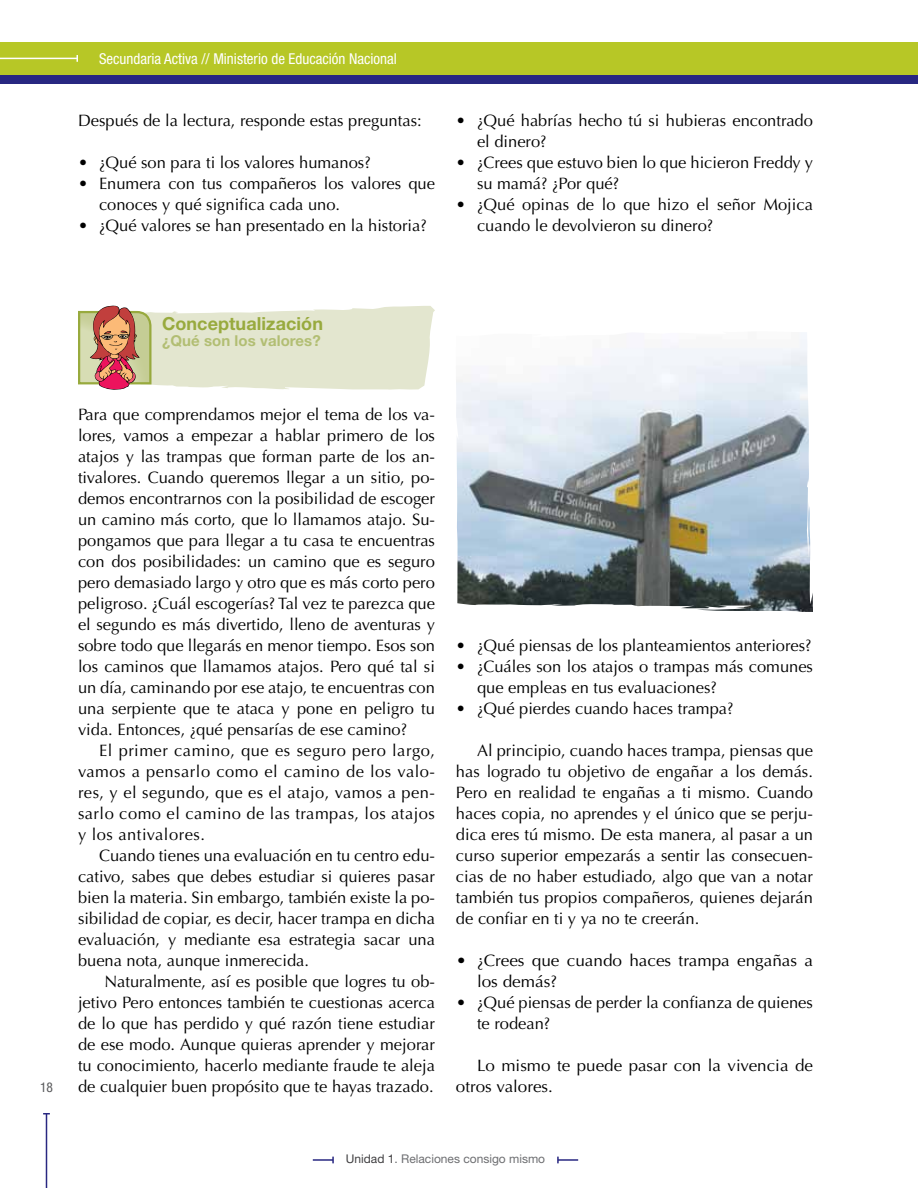
<style>
.page{position:relative;width:918px;height:1188px;background:#fff}
.page>*{position:absolute;margin:0;border:0;box-sizing:border-box;transform-origin:0 0}
.t1{font:700 18px "Helvetica Neue LT Std";letter-spacing:.005em;color:#98aa3e}
.t2{font:16.5px/21px "Optima LT Std";color:#000}
.t3{font:16.5px/21px "Optima LT Std";color:#000;scale:1.04 1}
.t4{font:condensed 15px "Helvetica Neue LT Std";color:#fff}
.t5{font:700 15px "Helvetica Neue LT Std";letter-spacing:.005em;color:#b2be73}
.t6{font:condensed 13.5px "Helvetica Neue LT Std";color:#58595b}
.t7{font:12px "Helvetica Neue LT Std";color:#6d6e71}
.s1{color:#414042}
</style>
<div class="page">
<hr style="left:46px;top:1114px;width:1px;height:74px;background:#282781">
<img style="left:456px;top:333px;width:357px;height:279px">
<div style="left:0;top:72px;width:918px;height:12px;background:#282781"></div>
<div style="left:0;top:42px;width:918px;height:33px;background:#b7c726"></div>
<hr style="left:0;top:58px;width:77px;height:1px;background:#fff">
<svg style="left:76px;top:55px;width:2px;height:7px"></svg>
<svg style="left:78px;top:305px;width:357px;height:85px;background:#ded7c0"></svg>
<hr style="left:313px;top:1159px;width:20px;height:2px;background:#282781">
<svg style="left:332px;top:1157px;width:2px;height:6px"></svg>
<hr style="left:558px;top:1159px;width:20px;height:2px;background:#282781">
<svg style="left:557px;top:1157px;width:2px;height:6px"></svg>
<p class="t4" style="left:99px;top:50px;width:299px">Secundaria Activa // Ministerio de Educación Nacional</p>
<p class="t2" style="left:78px;top:110px;width:345px">Después de la lectura, responde estas preguntas:</p>
<p class="t2" style="left:78px;top:152px;width:294px">• ¿Qué son para ti los valores humanos?</p>
<p class="t2" style="left:99px;top:173px;width:337px;text-indent:-21px">• Enumera con tus compañeros los valores que conoces y qué significa cada uno.</p>
<p class="t2" style="left:78px;top:215px;width:350px">• ¿Qué valores se han presentado en la historia?</p>
<p class="t2" style="left:477px;top:110px;width:337px;text-indent:-21px">• ¿Qué habrías hecho tú si hubieras encontrado el dinero?</p>
<p class="t2" style="left:477px;top:152px;width:338px;text-indent:-21px">• ¿Crees que estuvo bien lo que hicieron Freddy y su mamá? ¿Por qué?</p>
<p class="t2" style="left:477px;top:194px;width:337px;text-indent:-21px">• ¿Qué opinas de lo que hizo el señor Mojica cuando le devolvieron su dinero?</p>
<p class="t6" style="left:40px;top:1079px;width:14px">18</p>
<p class="t1" style="left:162px;top:312px;width:163px">Conceptualización</p>
<p class="t5" style="left:162px;top:332px;width:160px">¿Qué son los valores?</p>
<p class="t2" style="left:78px;top:404px;width:359px;text-align:justify">Para que comprendamos mejor el tema de los va&shy;lores, vamos a empezar a hablar primero de los atajos y las trampas que forman parte de los an&shy;tivalores. Cuando queremos llegar a un sitio, po&shy;demos encontrarnos con la posibilidad de escoger un camino más corto, que lo llamamos atajo. Su&shy;pongamos que para llegar a tu casa te encuentras con dos posibilidades: un camino que es seguro pero demasiado largo y otro que es más corto pero peligroso. ¿Cuál escogerías? Tal vez te parezca que el segundo es más divertido, lleno de aventuras y sobre todo que llegarás en menor tiempo. Esos son los caminos que llamamos atajos. Pero qué tal si un día, caminando por ese atajo, te encuentras con una serpiente que te ataca y pone en peligro tu vida. Entonces, ¿qué pensarías de ese camino?</p>
<p class="t2" style="left:78px;top:740px;width:359px;text-align:justify;text-indent:21px">El primer camino, que es seguro pero largo, vamos a pensarlo como el camino de los valo&shy;res, y el segundo, que es el atajo, vamos a pen&shy;sarlo como el camino de las trampas, los atajos y los antivalores.</p>
<p class="t2" style="left:78px;top:845px;width:359px;text-align:justify;text-indent:21px">Cuando tienes una evaluación en tu centro edu&shy;cativo, sabes que debes estudiar si quieres pasar bien la materia. Sin embargo, también existe la po&shy;sibilidad de copiar, es decir, hacer trampa en dicha evaluación, y mediante esa estrategia sacar una buena nota, aunque inmerecida.</p>
<p class="t2" style="left:78px;top:971px;width:359px;text-align:justify;text-indent:26px">Naturalmente, así es posible que logres tu ob&shy;jetivo Pero entonces también te cuestionas acerca de lo que has perdido y qué razón tiene estudiar de ese modo. Aunque quieras aprender y mejorar tu conocimiento, hacerlo mediante fraude te aleja de cualquier buen propósito que te hayas trazado.</p>
<p class="t2" style="left:456px;top:635px;width:357px">• ¿Qué piensas de los planteamientos anteriores?</p>
<p class="t2" style="left:477px;top:656px;width:338px;text-indent:-21px">• ¿Cuáles son los atajos o trampas más comunes que empleas en tus evaluaciones?</p>
<p class="t2" style="left:456px;top:698px;width:279px">• ¿Qué pierdes cuando haces trampa?</p>
<p class="t2" style="left:456px;top:740px;width:359px;text-align:justify;text-indent:21px">Al principio, cuando haces trampa, piensas que has logrado tu objetivo de engañar a los demás.<br>Pero en realidad te engañas a ti mismo. Cuando haces copia, no aprendes y el único que se perju&shy;dica eres tú mismo. De esta manera, al pasar a un curso superior empezarás a sentir las consecuen&shy;cias de no haber estudiado, algo que van a notar también tus propios compañeros, quienes dejarán de confiar en ti y ya no te creerán.</p>
<p class="t3" style="left:477px;top:950px;width:325px;text-indent:-21px">• ¿Crees que cuando haces trampa engañas a los demás?</p>
<p class="t2" style="left:477px;top:992px;width:337px;text-indent:-21px">• ¿Qué piensas de perder la confianza de quienes te rodean?</p>
<p class="t2" style="left:456px;top:1055px;width:358px;text-indent:21px">Lo mismo te puede pasar con la vivencia de otros valores.</p>
<p class="t7" style="left:346px;top:1152px;width:201px"><span class="s1">Unidad 1</span>. Relaciones consigo mismo</p>
</div>
